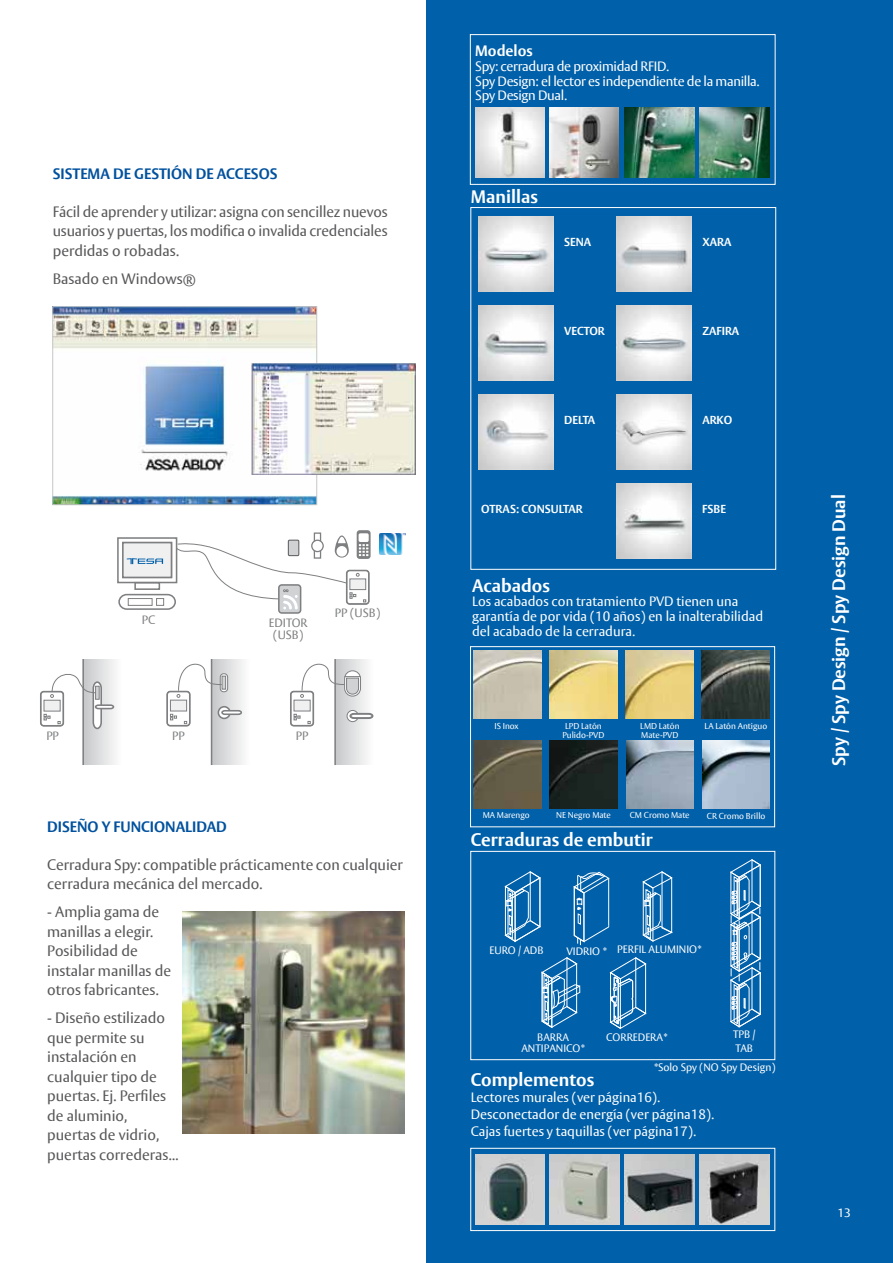
<style>
.page{position:relative;width:893px;height:1263px;background:#fff}
.page>*{position:absolute;margin:0;border:0;box-sizing:border-box;transform-origin:0 0}
.t1{font:700 18px "ASSA Vesta";color:#fff}
.t2{font:15px/19.5px "ASSA Vesta";color:#58585a}
.t3{font:700 15px "ASSA Vesta";color:#00519e}
.t4{font:700 15px "ASSA Vesta";color:#fff}
.t5{font:13.5px/14.9px "ASSA Vesta";color:#fff}
.t6{font:13.5px/14.9px "ASSA Vesta";letter-spacing:-.02em;color:#fff}
.t7{font:12px/12px "ASSA Vesta";color:#7e7f81;text-align:center}
.t8{font:12px "ASSA Vesta";color:#fff}
.t9{font:700 11.55px "ASSA Vesta";color:#fff}
.t10{font:10.65px/14px "ASSA Vesta";color:#fff}
.t11{font:8.55px/8.6px "ASSA Vesta";color:#fff}
</style>
<div class="page">
<img style="left:54px;top:308px;width:261px;height:195px">
<div style="left:52px;top:306px;width:265px;height:199px;border:1px solid #c6c7c8"></div>
<img style="left:252px;top:363px;width:163px;height:112px">
<div style="left:278px;top:584px;width:23px;height:30px;border:2px solid #7e7f81;border-radius:3px"></div>
<div style="left:212px;top:659px;width:38px;height:106px;background:linear-gradient(to right,#c5c6c8,#fcfcfc)"></div>
<div style="left:220px;top:673px;width:8px;height:19px;border:1px solid #7e7f81;border-radius:3px"></div>
<hr style="left:211px;top:659px;width:1px;height:106px;background:#7e7f81">
<div style="left:218px;top:706px;width:13px;height:13px;border:2px solid #7e7f81;border-radius:50%"></div>
<svg style="left:220px;top:709px;width:23px;height:7px"></svg>
<div style="left:170px;top:700px;width:17px;height:11px;background:#f0f0f1;border:1px solid #7e7f81"></div>
<svg style="left:170px;top:714px;width:7px;height:6px"></svg>
<div style="left:166px;top:691px;width:25px;height:35px;border:2px solid #7e7f81;border-radius:3px"></div>
<svg style="left:223px;top:676px;width:3px;height:13px"></svg>
<div style="left:83px;top:659px;width:39px;height:106px;background:linear-gradient(to right,#c5c7c8,#fefefe)"></div>
<hr style="left:82px;top:659px;width:2px;height:106px;background:#7e7f81">
<svg style="left:44px;top:670px;width:71px;height:60px"></svg>
<div style="left:40px;top:691px;width:24px;height:35px;border:2px solid #7e7f81;border-radius:3px"></div>
<svg style="left:95px;top:686px;width:5px;height:14px"></svg>
<svg style="left:177px;top:659px;width:46px;height:39px"></svg>
<div style="left:335px;top:659px;width:39px;height:106px;background:linear-gradient(to right,#c5c7c8,#fefefe)"></div>
<hr style="left:334px;top:659px;width:2px;height:106px;background:#7e7f81">
<div style="left:294px;top:700px;width:17px;height:11px;background:#f0f0f1;border:1px solid #7e7f81"></div>
<svg style="left:294px;top:714px;width:6px;height:6px"></svg>
<div style="left:290px;top:691px;width:24px;height:35px;border:2px solid #7e7f81;border-radius:3px"></div>
<img style="left:182px;top:911px;width:223px;height:222px">
<div style="left:427px;top:0;width:466px;height:1263px;background:#0060a9"></div>
<div style="left:470px;top:34px;width:305px;height:151px;border:1px solid #fff"></div>
<img style="left:475px;top:1155px;width:70px;height:69px">
<img style="left:647px;top:1155px;width:47px;height:69px">
<svg style="left:730px;top:859px;width:31px;height:169px"></svg>
<svg style="left:504px;top:871px;width:37px;height:71px"></svg>
<svg style="left:642px;top:871px;width:31px;height:71px"></svg>
<svg style="left:609px;top:957px;width:38px;height:275px"></svg>
<div style="left:470px;top:851px;width:305px;height:209px;border:1px solid #fff"></div>
<div style="left:470px;top:1148px;width:305px;height:83px;border:1px solid #fff"></div>
<img style="left:475px;top:108px;width:70px;height:69px">
<img style="left:625px;top:108px;width:69px;height:69px">
<img style="left:700px;top:108px;width:69px;height:69px">
<img style="left:617px;top:395px;width:75px;height:75px">
<div style="left:471px;top:207px;width:305px;height:363px;border:1px solid #fff"></div>
<img style="left:617px;top:484px;width:75px;height:75px">
<img style="left:479px;top:217px;width:75px;height:75px">
<img style="left:479px;top:305px;width:75px;height:75px">
<img style="left:617px;top:216px;width:75px;height:75px">
<img style="left:617px;top:305px;width:75px;height:75px">
<div style="left:470px;top:646px;width:305px;height:181px;border:1px solid #fff"></div>
<img style="left:626px;top:651px;width:67px;height:68px">
<img style="left:550px;top:651px;width:68px;height:68px">
<img style="left:474px;top:651px;width:68px;height:68px">
<img style="left:702px;top:651px;width:67px;height:68px">
<img style="left:626px;top:740px;width:68px;height:68px">
<img style="left:702px;top:740px;width:68px;height:68px">
<img style="left:474px;top:740px;width:68px;height:68px">
<img style="left:550px;top:740px;width:68px;height:68px">
<img style="left:550px;top:1155px;width:69px;height:69px">
<img style="left:699px;top:1155px;width:70px;height:69px">
<img style="left:380px;top:533px;width:25px;height:22px">
<svg style="left:117px;top:530px;width:254px;height:81px"></svg>
<div style="left:347px;top:710px;width:11px;height:12px;background:#a1a2a3;border-radius:50%"></div>
<div style="left:347px;top:710px;width:12px;height:12px;border:1px solid #7e7f81;border-radius:50%"></div>
<svg style="left:348px;top:712px;width:26px;height:8px"></svg>
<div style="left:344px;top:670px;width:17px;height:26px;border:1px solid #7e7f81;border-radius:8px"></div>
<svg style="left:300px;top:659px;width:60px;height:39px"></svg>
<svg style="left:541px;top:957px;width:40px;height:71px"></svg>
<svg style="left:573px;top:871px;width:37px;height:74px"></svg>
<img style="left:479px;top:395px;width:75px;height:75px">
<img style="left:549px;top:108px;width:70px;height:69px">
<p class="t3" style="left:53px;top:165px;width:226px">SISTEMA DE GESTIÓN DE ACCESOS</p>
<p class="t2" style="left:53px;top:202px;width:336px;text-align:justify">Fácil de aprender y utilizar: asigna con sencillez nuevos usuarios y puertas, los modifica o invalida credenciales perdidas o robadas.</p>
<p class="t2" style="left:53px;top:269px;width:145px">Basado en Windows®</p>
<p class="t7" style="left:142px;top:615px;width:15px">PC</p>
<p class="t7" style="left:269px;top:617px;width:40px">EDITOR (USB)</p>
<p class="t7" style="left:335px;top:607px;width:47px">PP (USB)</p>
<p class="t7" style="left:46px;top:731px;width:14px">PP</p>
<p class="t7" style="left:172px;top:731px;width:14px">PP</p>
<p class="t7" style="left:296px;top:731px;width:14px">PP</p>
<p class="t3" style="left:47px;top:818px;width:181px">DISEÑO Y FUNCIONALIDAD</p>
<p class="t2" style="left:47px;top:855px;width:357px">Cerradura Spy: compatible prácticamente con cualquier cerradura mecánica del mercado.</p>
<p class="t2" style="left:47px;top:903px;width:125px">- Amplia gama de manillas a elegir.<br>Posibilidad de instalar manillas de otros fabricantes.</p>
<p class="t2" style="left:47px;top:1009px;width:133px">- Diseño estilizado que permite su instalación en cualquier tipo de puertas. Ej. Perfiles de aluminio, puertas de vidrio, puertas correderas...</p>
<p class="t4" style="left:475px;top:42px;width:59px">Modelos</p>
<p class="t6" style="left:475px;top:59px;width:286px">Spy: cerradura de proximidad RFID.<br>Spy Design: el lector es independiente de la manilla.<br>Spy Design Dual.</p>
<p class="t1" style="left:471px;top:186px;width:68px">Manillas</p>
<p class="t9" style="left:564px;top:235px;width:29px">SENA</p>
<p class="t9" style="left:702px;top:235px;width:31px">XARA</p>
<p class="t9" style="left:564px;top:324px;width:42px">VECTOR</p>
<p class="t9" style="left:702px;top:324px;width:38px">ZAFIRA</p>
<p class="t9" style="left:564px;top:412px;width:33px">DELTA</p>
<p class="t9" style="left:702px;top:413px;width:31px">ARKO</p>
<p class="t9" style="left:481px;top:502px;width:103px">OTRAS: CONSULTAR</p>
<p class="t9" style="left:702px;top:502px;width:25px">FSBE</p>
<p class="t1" style="left:472px;top:574px;width:79px">Acabados</p>
<p class="t5" style="left:472px;top:594px;width:293px">Los acabados con tratamiento PVD tienen una garantía de por vida (10 años) en la inalterabilidad del acabado de la cerradura.</p>
<p class="t11" style="left:494px;top:722px;width:26px">IS Inox</p>
<p class="t11" style="left:565px;top:722px;width:38px">LPD Latón</p>
<p class="t11" style="left:705px;top:722px;width:64px">LA Latón Antiguo</p>
<p class="t11" style="left:562px;top:731px;width:43px">Pulido-PVD</p>
<p class="t11" style="left:640px;top:722px;width:41px">LMD Latón<br>Mate-PVD</p>
<p class="t11" style="left:483px;top:811px;width:49px">MA Marengo</p>
<p class="t11" style="left:556px;top:811px;width:56px">NE Negro Mate</p>
<p class="t11" style="left:630px;top:811px;width:61px">CM Cromo Mate</p>
<p class="t11" style="left:707px;top:812px;width:60px">CR Cromo Brillo</p>
<p class="t1" style="left:471px;top:829px;width:184px">Cerraduras de embutir</p>
<p class="t10" style="left:489px;top:943px;width:56px">EURO / ADB</p>
<p class="t10" style="left:566px;top:945px;width:42px">VIDRIO *</p>
<p class="t10" style="left:617px;top:943px;width:86px">PERFIL ALUMINIO*</p>
<p class="t10" style="left:733px;top:1028px;width:24px">TPB /<br>TAB</p>
<p class="t10" style="left:606px;top:1031px;width:63px">CORREDERA*</p>
<p class="t10" style="left:654px;top:1061px;width:123px">*Solo Spy (NO Spy Design)</p>
<p class="t10" style="left:521px;top:1032px;width:65px;line-height:10.6px;text-align:center">BARRA<br>ANTIPANICO*</p>
<p class="t1" style="left:471px;top:1068px;width:125px">Complementos</p>
<p class="t5" style="left:471px;top:1090px;width:245px;line-height:16.8px">Lectores murales (ver página16).<br>Desconectador de energía (ver página18).<br>Cajas fuertes y taquillas (ver página17).</p>
<p class="t1" style="left:828px;top:766px;width:273px;rotate:-90deg">Spy / Spy Design / Spy Design Dual</p>
<p class="t8" style="left:838px;top:1206px;width:15px">13</p>
</div>
